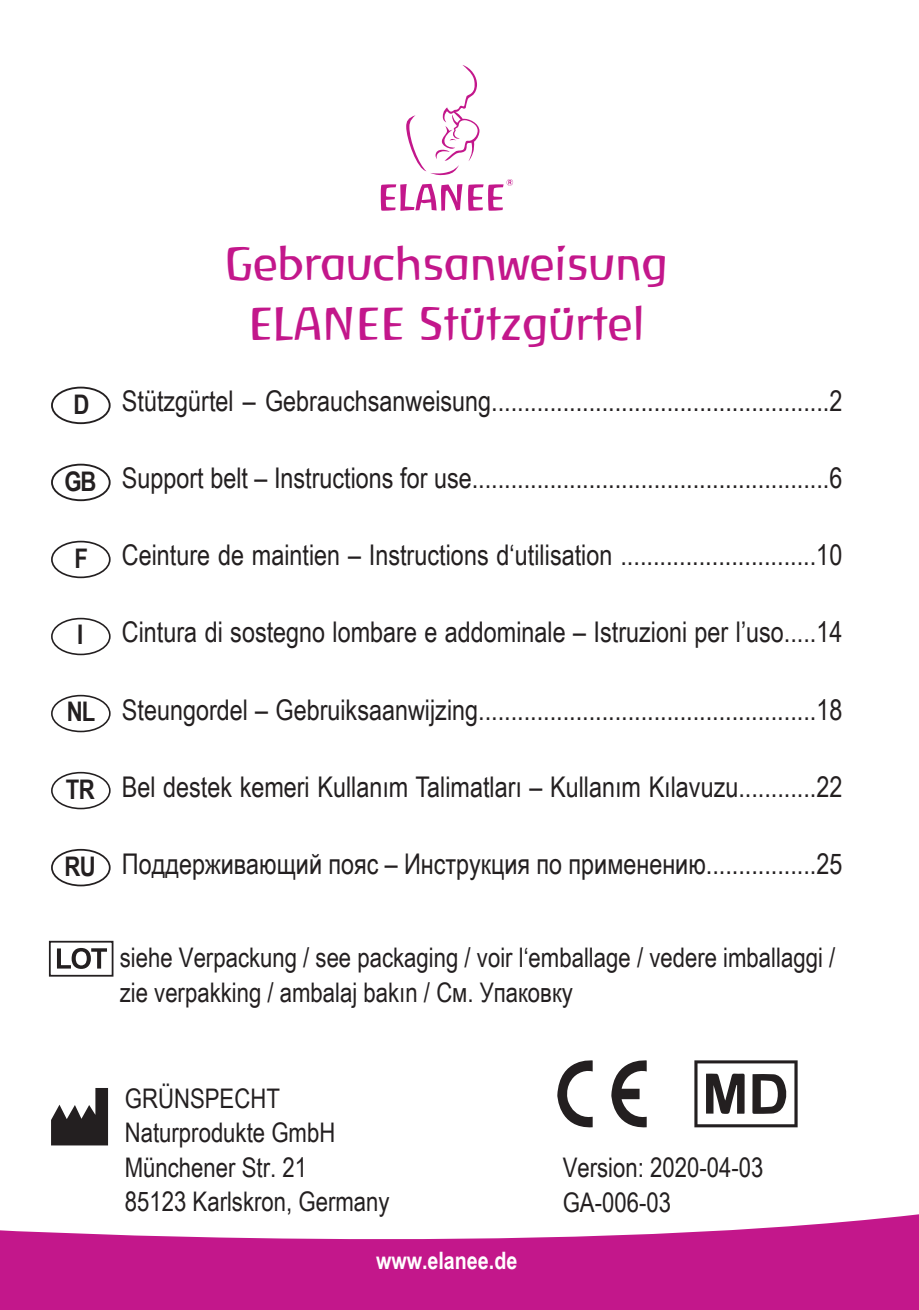
<style>
.page{position:relative;width:919px;height:1310px;background:#fff}
.page>*{position:absolute;margin:0;border:0;box-sizing:border-box;transform-origin:0 0}
.t1{font:45px/60px "Baar Antropos";letter-spacing:-.01em;color:#c3178b;text-align:center}
.t2{font:28.5px "Arial Narrow";color:#231f20}
.t3{font:27px/34.5px "Arial Narrow";color:#231f20}
.t4{font:700 27px "Arial Narrow";color:#231f20}
.t5{font:700 24px "Arial Narrow";color:#fff}
.s1{font-weight:700;font-size:27px}
</style>
<div class="page">
<svg style="left:0;top:1214px;width:918px;height:96px;fill:#c3178b"></svg>
<svg style="left:381px;top:65px;width:132px;height:146px"></svg>
<div style="left:51px;top:387px;width:60px;height:37px;border:2px solid #231f20;border-radius:50%"></div>
<div style="left:51px;top:464px;width:60px;height:37px;border:2px solid #231f20;border-radius:50%"></div>
<div style="left:51px;top:541px;width:60px;height:37px;border:2px solid #231f20;border-radius:50%"></div>
<div style="left:51px;top:618px;width:60px;height:37px;border:2px solid #231f20;border-radius:50%"></div>
<div style="left:51px;top:695px;width:60px;height:37px;border:2px solid #231f20;border-radius:50%"></div>
<div style="left:51px;top:772px;width:60px;height:37px;border:2px solid #231f20;border-radius:50%"></div>
<div style="left:51px;top:849px;width:60px;height:37px;border:2px solid #231f20;border-radius:50%"></div>
<div style="left:49px;top:941px;width:64px;height:35px;border:2px solid #231f20"></div>
<svg style="left:57px;top:948px;width:50px;height:21px"></svg>
<svg style="left:51px;top:1088px;width:57px;height:57px"></svg>
<svg style="left:557px;top:1060px;width:35px;height:68px"></svg>
<svg style="left:611px;top:1060px;width:35px;height:68px"></svg>
<svg style="left:694px;top:1060px;width:103px;height:67px"></svg>
<h1 class="t1" style="left:225px;top:233px;width:444px">Gebrauchsanweisung<br>ELANEE Stützgürtel</h1>
<p class="t2" style="left:73px;top:380px;width:770px"><sub>D</sub> Stützgürtel – Gebrauchsanweisung....................................................2</p>
<p class="t2" style="left:64px;top:457px;width:779px"><sub>GB</sub> Support belt – Instructions for use.......................................................6</p>
<p class="t2" style="left:74px;top:534px;width:769px"><sub>F</sub> Ceinture de maintien – Instructions d‘utilisation ..............................10</p>
<p class="t4" style="left:77px;top:614px;width:8px">I</p>
<p class="t2" style="left:122px;top:611px;width:722px">Cintura di sostegno lombare e addominale – Istruzioni per l’uso.....14</p>
<p class="t2" style="left:67px;top:688px;width:777px"><span class="s1">NL</span> Steungordel – Gebruiksaanwijzing....................................................18</p>
<p class="t2" style="left:66px;top:765px;width:778px"><sub>TR</sub> Bel destek kemeri Kullanım Talimatları – Kullanım Kılavuzu............22</p>
<p class="t2" style="left:64px;top:842px;width:779px"><sub>RU</sub> Поддерживающий пояс – Инструкция по применению.................25</p>
<p class="t3" style="left:120px;top:939px;width:717px">siehe Verpackung / see packaging / voir l‘emballage / vedere imballaggi / zie verpakking / ambalaj bakın / См. Упаковку</p>
<p class="t3" style="left:125px;top:1080px;width:266px">GRÜNSPECHT<br>Naturprodukte GmbH<br>Münchener Str. 21<br>85123 Karlskron, Germany</p>
<p class="t5" style="left:376px;top:1242px;width:143px">www.elanee.de</p>
<p class="t3" style="left:562px;top:1149px;width:202px">Version: 2020-04-03<br>GA-006-03</p>
</div>
